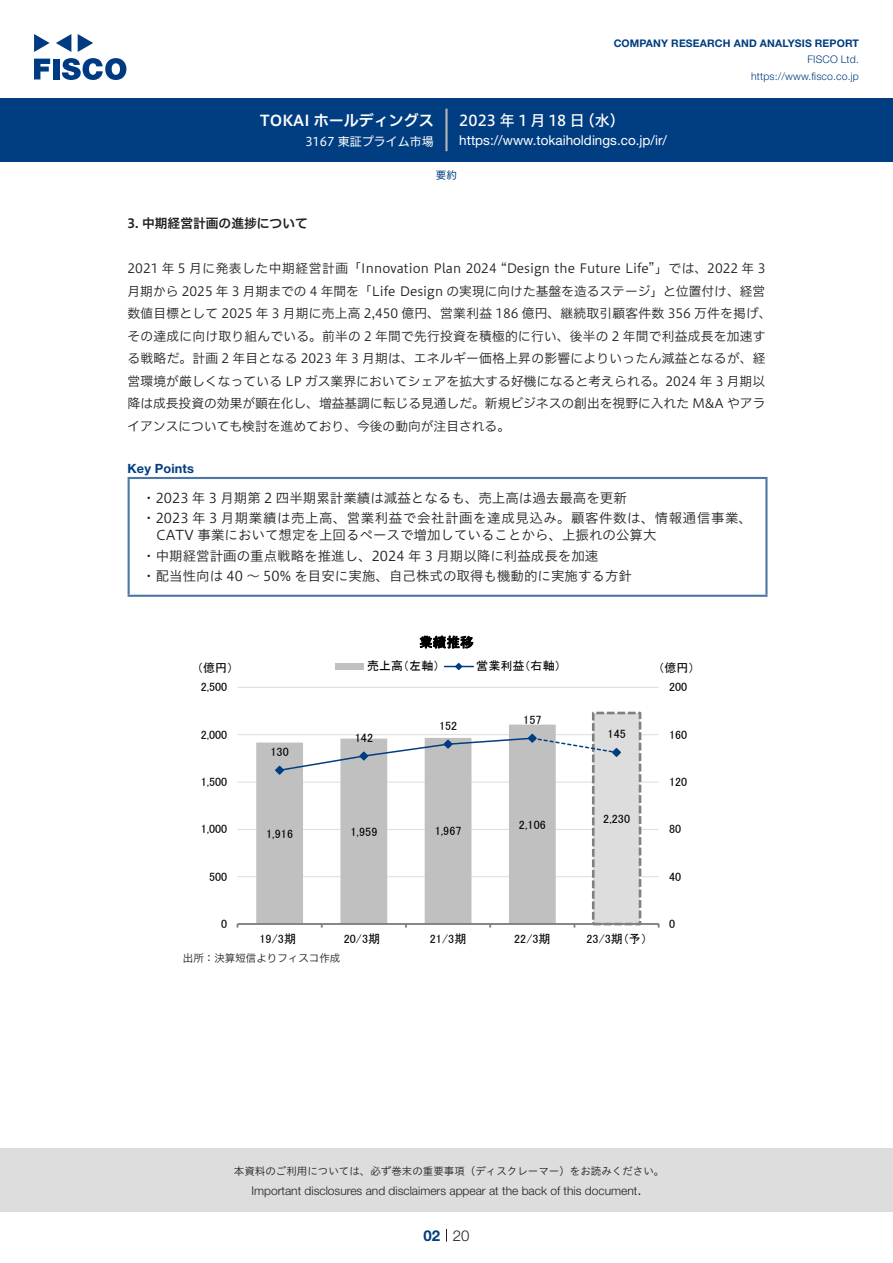
<style>
.page{position:relative;width:893px;height:1263px;background:#fff}
.page>*{position:absolute;margin:0;border:0;box-sizing:border-box;transform-origin:0 0}
.t1{font:15px "Hiragino UD Sans F Std N W5";letter-spacing:.005em;color:#fff}
.t2{font:15px "Hiragino UD Sans F Std N W6";color:#fff}
.t3{font:300 15px "Helvetica Neue LT Std";color:#231f20}
.t4{font:700 15px "Helvetica Neue LT Std";color:#003d81}
.t5{font:13.5px/20.7px "Hiragino UD Sans Std W3";color:#231f20}
.t6{font:13.5px "Helvetica Neue LT Std";color:#fff}
.t7{font:13.5px "MS P Gothic";color:#000}
.t8{font:12.75px/22.5px "Hiragino UD Sans F Std N W3";color:#231f20}
.t9{font:12.75px "Hiragino UD Sans F Std N W6";color:#231f20}
.t10{font:700 12.75px "Helvetica Neue LT Std";letter-spacing:.015em;color:#003d81}
.t11{font:12.15px "MS P Gothic";letter-spacing:.005em;color:#000}
.t12{font:12px "MS P Gothic";letter-spacing:.005em;color:#000}
.t13{font:300 12px "Helvetica Neue LT Std";color:#231f20}
.t14{font:12px "Hiragino UD Sans F Std N W4";color:#fff}
.t15{font:10.5px "Hiragino UD Sans Std W3";color:#231f20}
.t16{font:700 10.5px "Helvetica Neue LT Std";letter-spacing:.015em;color:#003d81}
.t17{font:300 10.5px/16.5px "Helvetica Neue LT Std";letter-spacing:.015em;color:#003d81;text-align:right}
.t18{font:10.5px "Hiragino UD Sans F Std N W3";color:#231f20}
.t19{font:10.5px "Hiragino UD Sans F Std N W4";color:#003d81}
</style>
<div class="page">
<div style="left:0;top:1148px;width:893px;height:64px;background:#ddd"></div>
<svg style="left:34px;top:59px;width:16px;height:20px"></svg>
<div style="left:53px;top:59px;width:6px;height:20px;background:#003a83"></div>
<svg style="left:62px;top:58px;width:64px;height:22px"></svg>
<svg style="left:34px;top:34px;width:16px;height:18px"></svg>
<svg style="left:78px;top:34px;width:15px;height:18px"></svg>
<svg style="left:56px;top:34px;width:15px;height:18px"></svg>
<div style="left:0;top:98px;width:893px;height:64px;background:#003d81"></div>
<hr style="left:445px;top:109px;width:3px;height:42px;background:#b5b5b6">
<svg style="left:446px;top:1229px;width:1px;height:13px"></svg>
<hr style="left:128px;top:479px;width:2px;height:116px;background:#4d77a7">
<hr style="left:128px;top:477px;width:639px;height:2px;background:#4d77a7">
<hr style="left:765px;top:479px;width:2px;height:116px;background:#4d77a7">
<hr style="left:128px;top:595px;width:639px;height:2px;background:#4d77a7">
<hr style="left:237px;top:876px;width:422px;height:1px;background:#ddd">
<hr style="left:237px;top:829px;width:422px;height:1px;background:#ddd">
<hr style="left:237px;top:782px;width:422px;height:1px;background:#ddd">
<hr style="left:237px;top:734px;width:422px;height:1px;background:#ddd">
<hr style="left:237px;top:687px;width:422px;height:1px;background:#ddd">
<div style="left:593px;top:713px;width:47px;height:211px;background:#ddd"></div>
<div style="left:592px;top:712px;width:49px;height:213px;border:3px dashed #808080"></div>
<svg style="left:256px;top:724px;width:300px;height:199px;fill:#c0c0c0"></svg>
<hr style="left:237px;top:923px;width:422px;height:2px;background:#808080">
<svg style="left:274px;top:732px;width:347px;height:44px"></svg>
<div style="left:335px;top:663px;width:29px;height:6px;background:#c0c0c0"></div>
<svg style="left:444px;top:663px;width:29px;height:7px"></svg>
<p class="t2" style="left:260px;top:109px;width:175px">TOKAI ホールディングス</p>
<p class="t14" style="left:305px;top:132px;width:130px">3167 東証プライム市場</p>
<p class="t16" style="left:614px;top:37px;width:247px">COMPANY RESEARCH AND ANALYSIS REPORT</p>
<p class="t17" style="left:751px;top:51px;width:109px">FISCO Ltd. https://www.fisco.co j p.</p>
<p class="t1" style="left:580px;top:109px;width:46px">（水(</p>
<p class="t1" style="left:459px;top:109px;width:127px">2023 年 1 月 18 日</p>
<p class="t6" style="left:459px;top:132px;width:209px">https://www.tokaiholdings. c o j p. /i r/</p>
<p class="t19" style="left:436px;top:167px;width:22px">要約</p>
<p class="t9" style="left:128px;top:214px;width:182px">3. 中期経営計画の進捗について</p>
<p class="t8" style="left:128px;top:256px;width:646px">2021 年 5 月に発表した中期経営計画「Innovation Plan 2024 “Design the Future Life”」では、2022 年 3月期から 2025 年 3 月期までの 4 年間を「Life Design の実現に向けた基盤を造るステージ」と位置付け、経営数値目標として 2025 年 3 月期に売上高 2,450 億円、営業利益 186 億円、継続取引顧客件数 356 万件を掲げ、その達成に向け取り組んでいる。前半の 2 年間で先行投資を積極的に行い、後半の 2 年間で利益成長を加速する戦略だ。計画 2 年目となる 2023 年 3 月期は、エネルギー価格上昇の影響によりいったん減益となるが、経営環境が厳しくなっている LP ガス業界においてシェアを拡大する好機になると考えられる。2024 年 3 月期以降は成長投資の効果が顕在化し、増益基調に転じる見通しだ。新規ビジネスの創出を視野に入れた M&amp;A やアライアンスについても検討を進めており、今後の動向が注目される。</p>
<p class="t10" style="left:128px;top:460px;width:68px">Key Points</p>
<p class="t5" style="left:142px;top:486px;width:611px">・2023 年 3 月期第 2 四半期累計業績は減益となるも、売上高は過去最高を更新<br>・2023 年 3 月期業績は売上高、営業利益で会社計画を達成見込み。顧客件数は、情報通信事業、</p>
<p class="t5" style="left:142px;top:524px;width:516px;text-indent:14px">CATV 事業において想定を上回るペースで増加していることから、上振れの公算大・中期経営計画の重点戦略を推進し、2024 年 3 月期以降に利益成長を加速<br>・配当性向は 40 ～ 50% を目安に実施、自己株式の取得も機動的に実施する方針</p>
<p class="t7" style="left:419px;top:635px;width:56px">業績推移</p>
<p class="t12" style="left:197px;top:662px;width:38px">（億円）</p>
<p class="t12" style="left:367px;top:660px;width:74px">売上高（左軸）</p>
<p class="t12" style="left:476px;top:660px;width:86px">営業利益（右軸）</p>
<p class="t12" style="left:658px;top:662px;width:38px">（億円(</p>
<p class="t12" style="left:201px;top:681px;width:28px">2,500</p>
<p class="t12" style="left:669px;top:681px;width:20px">200</p>
<p class="t12" style="left:201px;top:728px;width:28px">2,000</p>
<p class="t11" style="left:355px;top:731px;width:20px">142</p>
<p class="t12" style="left:439px;top:720px;width:20px">152</p>
<p class="t12" style="left:523px;top:714px;width:20px">157</p>
<p class="t12" style="left:608px;top:728px;width:20px">145</p>
<p class="t12" style="left:669px;top:728px;width:20px">160</p>
<p class="t12" style="left:271px;top:746px;width:20px">130</p>
<p class="t12" style="left:201px;top:776px;width:28px">1,500</p>
<p class="t12" style="left:669px;top:776px;width:20px">120</p>
<p class="t12" style="left:201px;top:823px;width:28px">1,000</p>
<p class="t12" style="left:266px;top:827px;width:28px">1,916</p>
<p class="t11" style="left:350px;top:825px;width:28px">1,959</p>
<p class="t12" style="left:435px;top:825px;width:28px">1,967</p>
<p class="t12" style="left:519px;top:818px;width:28px">2,106</p>
<p class="t12" style="left:603px;top:812px;width:28px">2,230</p>
<p class="t12" style="left:669px;top:823px;width:13px">80</p>
<p class="t12" style="left:209px;top:870px;width:20px">500</p>
<p class="t12" style="left:669px;top:870px;width:13px">40</p>
<p class="t12" style="left:221px;top:918px;width:8px">0</p>
<p class="t12" style="left:669px;top:918px;width:8px">0</p>
<p class="t12" style="left:259px;top:933px;width:38px">19/3期</p>
<p class="t12" style="left:344px;top:933px;width:38px">20/3期</p>
<p class="t12" style="left:430px;top:933px;width:38px">21/3期</p>
<p class="t12" style="left:514px;top:933px;width:38px">22/3期</p>
<p class="t12" style="left:586px;top:933px;width:62px">23/3期予（ (</p>
<p class="t18" style="left:183px;top:950px;width:159px">出所：決算短信よりフィスコ作成</p>
<p class="t15" style="left:234px;top:1163px;width:432px">本資料のご利用については、必ず巻末の重要事項（ディスクレーマー）をお読みください。</p>
<p class="t3" style="left:637px;top:1180px;width:6px">.</p>
<p class="t13" style="left:251px;top:1183px;width:387px">Important disclosures and disclaimers appear at the back of this document</p>
<p class="t4" style="left:423px;top:1226px;width:18px">02</p>
<p class="t3" style="left:453px;top:1226px;width:18px">20</p>
</div>
